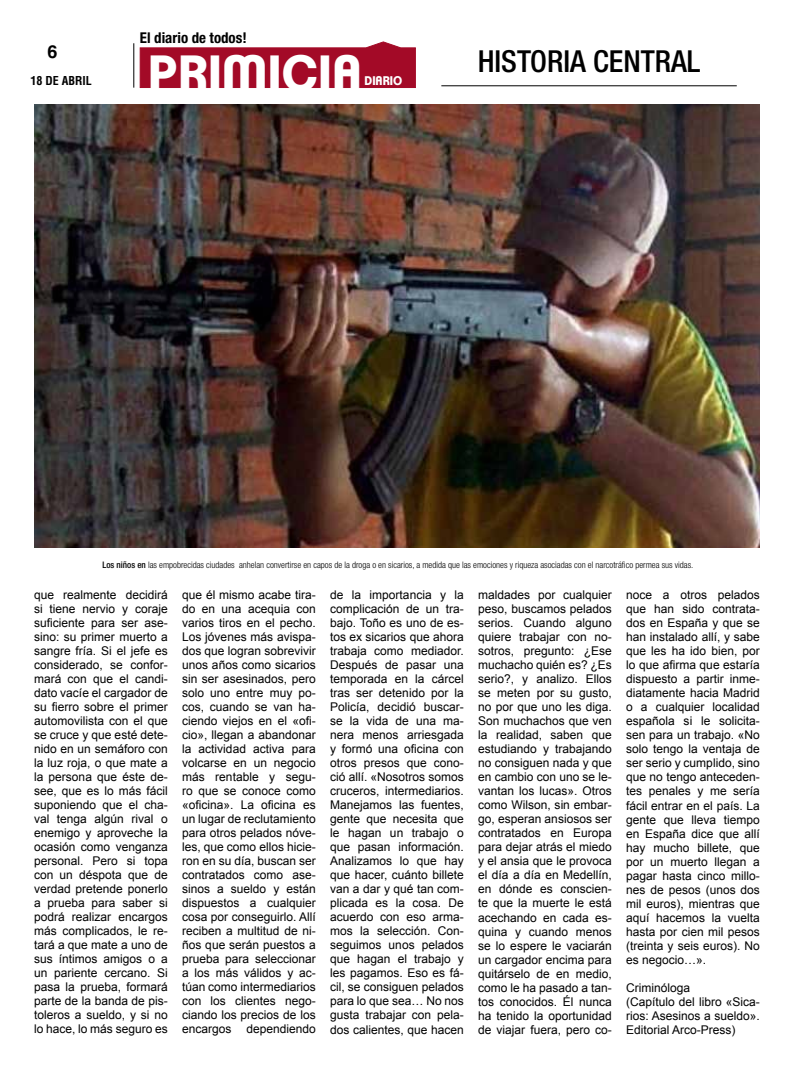
<style>
.page{position:relative;width:794px;height:1078px;background:#fff}
.page>*{position:absolute;margin:0;border:0;box-sizing:border-box;transform-origin:0 0}
.t1{font:700 49.4px "Clemente P Dam";color:#fff}
.t2{font:500 condensed 30.3px "Helvetica Neue LT Std";color:#000}
.t3{font:700 18px "Helvetica LT Std";color:#000}
.t4{font:700 condensed 14.9px "Helvetica Neue LT Std";color:#000}
.t5{font:700 12.2px "Clemente P Dam";color:#fff;scale:.96 1}
.t6{font:12px/14px "Arial";color:#000;text-align:justify}
.t7{font:700 condensed 12px "Helvetica LT Std";color:#000}
.t8{font:300 11.4px "Clemente P Dae";color:#fff}
.t9{font:300 condensed 9px "Helvetica Neue LT Std";color:#000}
.s1{color:#fff}
.s2{font-weight:500}
</style>
<div class="page">
<hr style="left:133px;top:43px;width:1px;height:45px;background:#000">
<hr style="left:441px;top:85px;width:295px;height:1px;background:#000">
<svg style="left:140px;top:42px;width:276px;height:46px;background:#ac243e"></svg>
<img style="left:34px;top:105px;width:726px;height:442px">
<h3 class="t3" style="left:48px;top:41px;width:12px">6</h3>
<p class="t7" style="left:30px;top:73px;width:63px">18 DE ABRIL</p>
<p class="t4" style="left:140px;top:29px;width:113px">El diario de todos!<span class="s1">!</span></p>
<p class="t8" style="left:158px;top:82px;width:32px;rotate:-90deg">DIARIO</p>
<h1 class="t1" style="left:148px;top:43px;width:215px">PRIMICIA</h1>
<p class="t5" style="left:364px;top:73px;width:41px">DIARIO</p>
<h2 class="t2" style="left:477px;top:43px;width:224px">HISTORIA CENTRAL</h2>
<p class="t9" style="left:102px;top:559px;width:592px"><span class="s2">Los niños en</span> las empobrecidas ciudades anhelan convertirse en capos de la droga o en sicarios, a medida que las emociones y riqueza asociadas con el narcotráfico permea sus vidas.</p>
<p class="t6" style="left:34px;top:587px;width:135px">que realmente decidirá si tiene nervio y coraje suficiente para ser ase&shy;sino: su primer muerto a sangre fría. Si el jefe es considerado, se confor&shy;mará con que el candi&shy;dato vacíe el cargador de su fierro sobre el primer automovilista con el que se cruce y que esté dete&shy;nido en un semáforo con la luz roja, o que mate a la persona que éste de&shy;see, que es lo más fácil suponiendo que el cha&shy;val tenga algún rival o enemigo y aproveche la ocasión como venganza personal. Pero si topa con un déspota que de verdad pretende ponerlo a prueba para saber si podrá realizar encargos más complicados, le re&shy;tará a que mate a uno de sus íntimos amigos o a un pariente cercano. Si pasa la prueba, formará parte de la banda de pis&shy;toleros a sueldo, y si no lo hace, lo más seguro es</p>
<p class="t6" style="left:182px;top:587px;width:135px">que él mismo acabe tira&shy;do en una acequia con varios tiros en el pecho.<br>Los jóvenes más avispa&shy;dos que logran sobrevivir unos años como sicarios sin ser asesinados, pero solo uno entre muy po&shy;cos, cuando se van ha&shy;ciendo viejos en el «ofi&shy;cio», llegan a abandonar la actividad activa para volcarse en un negocio más rentable y segu&shy;ro que se conoce como «oficina». La oficina es un lugar de reclutamiento para otros pelados nóve&shy;les, que como ellos hicie&shy;ron en su día, buscan ser contratados como ase&shy;sinos a sueldo y están dispuestos a cualquier cosa por conseguirlo. Allí reciben a multitud de ni&shy;ños que serán puestos a prueba para seleccionar a los más válidos y ac&shy;túan como intermediarios con los clientes nego&shy;ciando los precios de los encargos</p>
<p class="t6" style="left:246px;top:1022px;width:71px">dependiendo</p>
<p class="t6" style="left:330px;top:588px;width:135px">de la importancia y la complicación de un tra&shy;bajo. Toño es uno de es&shy;tos ex sicarios que ahora trabaja como mediador.<br>Después de pasar una temporada en la cárcel tras ser detenido por la Policía, decidió buscar&shy;se la vida de una ma&shy;nera menos arriesgada y formó una oficina con otros presos que cono&shy;ció allí. «Nosotros somos cruceros, intermediarios.<br>Manejamos las fuentes, gente que necesita que le hagan un trabajo o que pasan información.<br>Analizamos lo que hay que hacer, cuánto billete van a dar y qué tan com&shy;plicada es la cosa. De acuerdo con eso arma&shy;mos la selección. Con&shy;seguimos unos pelados que hagan el trabajo y les pagamos. Eso es fá&shy;cil, se consiguen pelados para lo que sea… No nos gusta trabajar con pela&shy;dos calientes, que hacen</p>
<p class="t6" style="left:478px;top:588px;width:135px">maldades por cualquier peso, buscamos pelados serios. Cuando alguno quiere trabajar con no&shy;sotros, pregunto: ¿Ese muchacho quién es? ¿Es serio?, y analizo. Ellos se meten por su gusto, no por que uno les diga.<br>Son muchachos que ven la realidad, saben que estudiando y trabajando no consiguen nada y que en cambio con uno se le&shy;vantan los lucas». Otros como Wilson, sin embar&shy;go, esperan ansiosos ser contratados en Europa para dejar atrás el miedo y el ansia que le provoca el día a día en Medellín, en dónde es conscien&shy;te que la muerte le está acechando en cada es&shy;quina y cuando menos se lo espere le vaciarán un cargador encima para quitárselo de en medio, como le ha pasado a tan&shy;tos conocidos. Él nunca ha tenido la oportunidad de viajar fuera, pero co-</p>
<p class="t6" style="left:626px;top:588px;width:135px">noce a otros pelados que han sido contrata&shy;dos en España y que se han instalado allí, y sabe que les ha ido bien, por lo que afirma que estaría dispuesto a partir inme&shy;diatamente hacia Madrid o a cualquier localidad española si le solicita&shy;sen para un trabajo. «No solo tengo la ventaja de ser serio y cumplido, sino que no tengo anteceden&shy;tes penales y me sería fácil entrar en el país. La gente que lleva tiempo en España dice que allí hay mucho billete, que por un muerto llegan a pagar hasta cinco millo&shy;nes de pesos (unos dos mil euros), mientras que aquí hacemos la vuelta hasta por cien mil pesos (treinta y seis euros). No es negocio…».</p>
<p class="t6" style="left:626px;top:980px;width:135px;text-align:left">Criminóloga<br>(Capítulo del libro «Sica&shy;rios: Asesinos a sueldo».<br>Editorial Arco-Press)</p>
</div>
